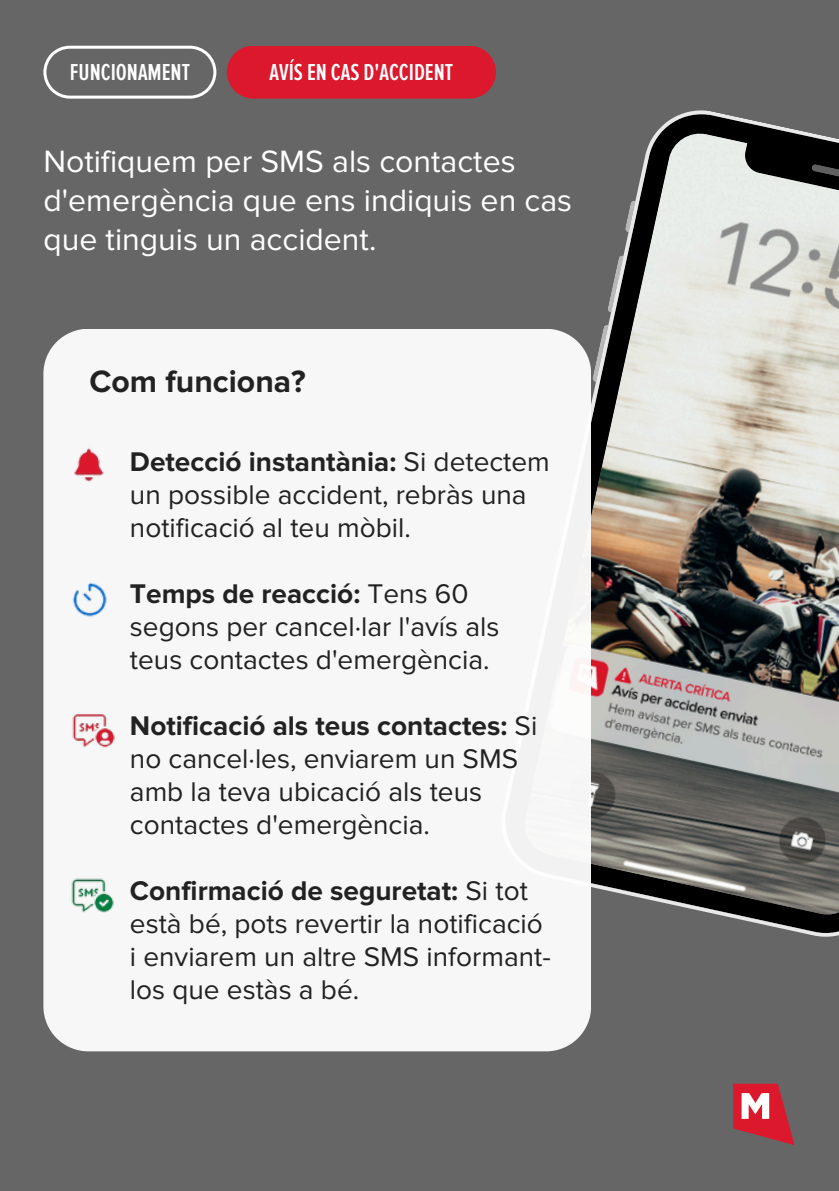
<style>
.page{position:relative;width:839px;height:1191px;background:#fff}
.page>*{position:absolute;margin:0;border:0;box-sizing:border-box;transform-origin:0 0}
.t1{font:32px/39px "Proxima Nova";color:#fff}
.t2{font:700 32px "Proxima Nova";color:#222}
.t3{font:28px/33px "Proxima Nova";color:#222}
.t4{font:600 24px "Proxima Nova Ex Cn";color:#fff}
.s1{font-weight:700}
</style>
<div class="page">
<div style="left:0;top:0;width:838px;height:1191px;background:#666"></div>
<svg style="left:733px;top:1084px;width:61px;height:61px"></svg>
<svg style="left:43px;top:46px;width:173px;height:52px"></svg>
<div style="left:227px;top:46px;width:269px;height:53px;background:#dc182d"></div>
<svg style="left:591px;top:110px;width:247px;height:827px"></svg>
<div style="left:43px;top:329px;width:548px;height:722px;background:#f7f7f7"></div>
<img style="left:59px;top:441px;width:57px;height:54px">
<img style="left:61px;top:573px;width:57px;height:54px">
<img style="left:66px;top:702px;width:57px;height:54px">
<img style="left:61px;top:868px;width:57px;height:54px">
<p class="t4" style="left:70px;top:58px;width:122px">FUNCIONAMENT</p>
<p class="t4" style="left:269px;top:58px;width:185px">AVÍS EN CAS D'ACCIDENT</p>
<h3 class="t1" style="left:43px;top:143px;width:530px">Notifiquem per SMS als contactes d'emergència que ens indiquis en cas que tinguis un accident.</h3>
<h3 class="t2" style="left:89px;top:362px;width:218px">Com funciona?</h3>
<h1 class="t3" style="left:130px;top:445px;width:421px"><span class="s1">Detecció instantània:</span> Si detectem un possible accident, rebràs una notificació al teu mòbil.</h1>
<p class="t3" style="left:130px;top:577px;width:371px"><span class="s1">Temps de reacció:</span> Tens 60 segons per cancel·lar l'avís als teus contactes d'emergència.</p>
<p class="t3" style="left:130px;top:709px;width:409px"><span class="s1">Notificació als teus contactes:</span> Si no cancel·les, enviarem un SMS amb la teva ubicació als teus contactes d'emergència.</p>
<p class="t3" style="left:130px;top:874px;width:422px"><span class="s1">Confirmació de seguretat:</span> Si tot està bé, pots revertir la notificació i enviarem un altre SMS informant&shy;los que estàs a bé.</p>
</div>
